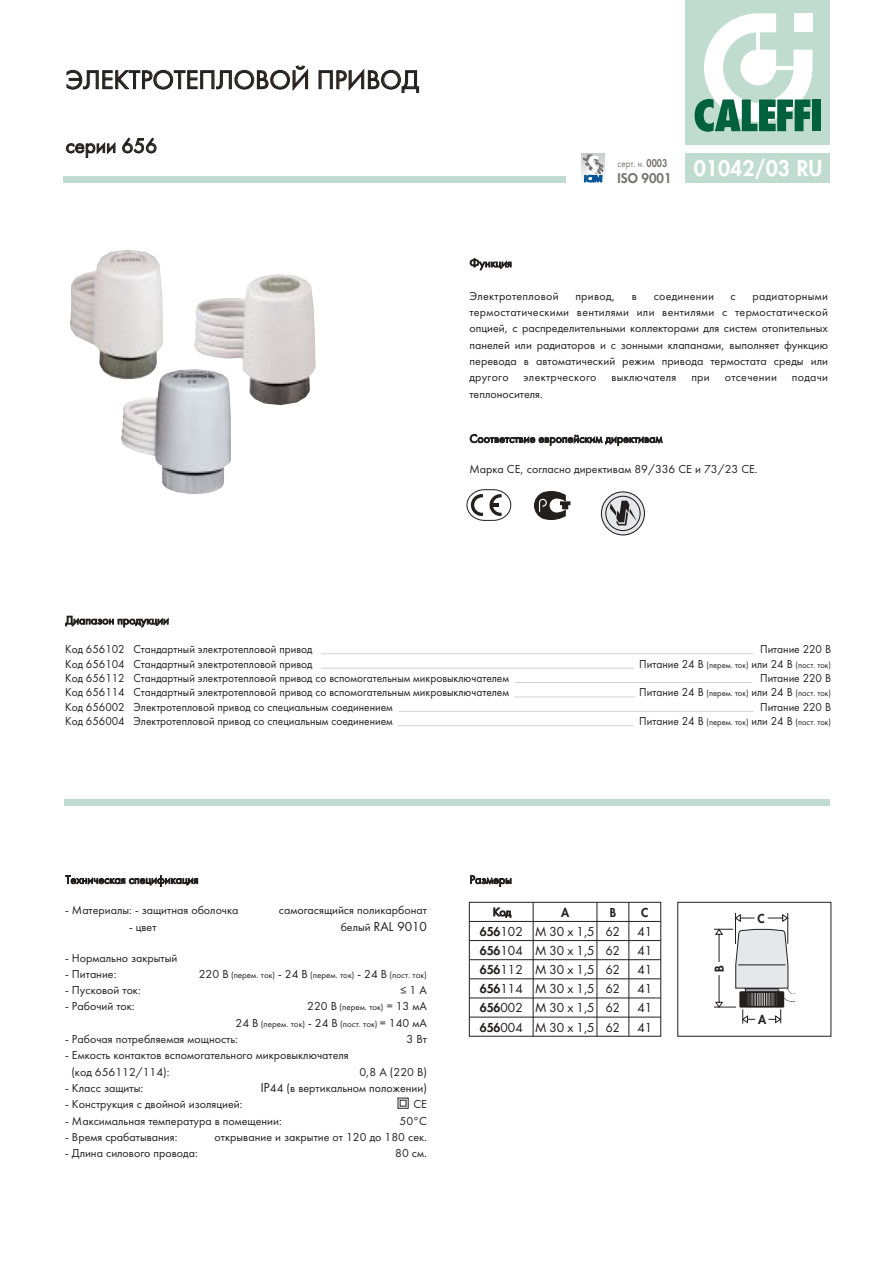
<style>
.page{position:relative;width:893px;height:1263px;background:#fff}
.page>*{position:absolute;margin:0;border:0;box-sizing:border-box;transform-origin:0 0}
.t1{font:27px "Futura Book CTT Normal";color:#231f1f}
.t2{font:800 21px "Futura";color:#fff}
.t3{font:21px "Futura Book CTT Normal";letter-spacing:-.005em;color:#231f1f}
.t4{font:800 12.9px "Futura";color:#777573}
.t5{font:12px/16.4px "Futura Book CTT Normal";color:#231f1f}
.t6{font:12px "Futura Book CTT Normal";color:#231f1f;scale:.95 1}
.t7{font:12px/19.2px "Futura";color:#231f1f;text-align:justify}
.t8{font:800 12px/19.2px "Futura";color:#231f1f;text-align:justify}
.t9{font:12px "Futura Book CTT Normal";letter-spacing:.025em;color:#231f1f}
.t10{font:12px/19.2px "Futura";color:#231f1f;text-align:justify;scale:.95 1}
.t11{font:800 12px "Futura";color:#231f1f;scale:.95 1}
.t12{font:10.5px "Futura Book CTT Normal";color:#777573;scale:.85 1}
.t13{font:9px "Futura Book CTT Normal";color:#231f1f;scale:.95 1}
.t14{font:9px/16.4px "Futura Book CTT Normal";color:#231f1f;text-align:right}
.s1{font-family:"Futura";font-weight:800}
.s2{font-size:12px}
.s3{font-family:"Futura Book CTT Normal"}
.s4{font-family:"Futura"}
.s5{font-weight:400}
</style>
<div class="page">
<svg style="left:400px;top:1100px;width:6px;height:6px"></svg>
<img style="left:194px;top:274px;width:121px;height:131px">
<img style="left:70px;top:250px;width:93px;height:128px">
<div style="left:685px;top:0;width:144px;height:145px;background:#c0dcd0"></div>
<svg style="left:694px;top:13px;width:118px;height:119px"></svg>
<div style="left:812px;top:100px;width:9px;height:31px;background:#00613e"></div>
<div style="left:685px;top:153px;width:144px;height:30px;background:#c0dcd0"></div>
<div style="left:64px;top:799px;width:765px;height:7px;background:#c0dcd0"></div>
<hr style="left:321px;top:654px;width:432px;height:1px;background:#d1d3d5">
<hr style="left:321px;top:668px;width:313px;height:1px;background:#d1d3d5">
<hr style="left:514px;top:682px;width:238px;height:1px;background:#d1d3d5">
<hr style="left:514px;top:697px;width:121px;height:1px;background:#d1d3d5">
<hr style="left:398px;top:711px;width:355px;height:1px;background:#d1d3d5">
<hr style="left:398px;top:725px;width:235px;height:1px;background:#d1d3d5">
<div style="left:64px;top:176px;width:502px;height:7px;background:#c0dcd0"></div>
<svg style="left:581px;top:154px;width:24px;height:28px"></svg>
<svg style="left:466px;top:489px;width:45px;height:32px"></svg>
<svg style="left:534px;top:492px;width:36px;height:28px"></svg>
<svg style="left:601px;top:491px;width:44px;height:44px"></svg>
<div style="left:605px;top:496px;width:35px;height:35px;border:1px solid #231f1f;border-radius:50%"></div>
<svg style="left:609px;top:501px;width:27px;height:24px"></svg>
<hr style="left:469px;top:921px;width:191px;height:1px;background:#231f1f">
<svg style="left:532px;top:901px;width:299px;height:136px"></svg>
<hr style="left:469px;top:940px;width:191px;height:1px;background:#231f1f">
<hr style="left:469px;top:959px;width:191px;height:1px;background:#231f1f">
<hr style="left:469px;top:978px;width:191px;height:1px;background:#231f1f">
<hr style="left:469px;top:998px;width:191px;height:1px;background:#231f1f">
<hr style="left:469px;top:1017px;width:191px;height:1px;background:#231f1f">
<svg style="left:116px;top:360px;width:125px;height:45px"></svg>
<img style="left:121px;top:369px;width:110px;height:125px">
<h1 class="t1" style="left:66px;top:64px;width:355px">XLEKTROTEPLOVO» PRIVOD</h1>
<h2 class="t3" style="left:66px;top:133px;width:93px">cerii 656</h2>
<p class="t12" style="left:617px;top:157px;width:60px">cert. n. <span class="s1">0003</span></p>
<p class="t4" style="left:617px;top:172px;width:55px">ISO 9001</p>
<h2 class="t2" style="left:693px;top:158px;width:130px">01042/03 RU</h2>
<p class="t5" style="left:469px;top:255px;width:44px">Funkqiz</p>
<p class="t9" style="left:469px;top:289px;width:91px">Xlektroteplovo«</p>
<p class="t5" style="left:575px;top:287px;width:41px">privod,</p>
<p class="t5" style="left:632px;top:287px;width:7px">v</p>
<p class="t9" style="left:653px;top:289px;width:62px">coedinenii</p>
<p class="t5" style="left:730px;top:287px;width:7px">c</p>
<p class="t5" style="left:469px;top:287px;width:360px;text-align:justify;text-indent:283px">radiatorn|mi termoctati®eckimi ventilzmi ili ventilzmi c termoctati®ecko« opqie«, c racpredelitel{n|mi kollektorami dlz cictem otopitel{n|h panele« ili radiatorov i c ©onn|mi klapanami, v|polnzet funkqiy perevoda v avtomati®ecki« rejim privoda termoctata cred| ili drugogo xlektr®eckogo v|kly®atelz pri otce®enii poda®i teplonocitelz.</p>
<p class="t5" style="left:469px;top:430px;width:194px">Cootvetctvie evrope«ckim direktivam</p>
<p class="t5" style="left:469px;top:461px;width:290px">Marka CE, coglacno direktivam 89/336 CE i 73/23 CE.</p>
<p class="t5" style="left:65px;top:612px;width:105px">Diapa©on produkqii</p>
<p class="t6" style="left:65px;top:642px;width:262px">Kod 656102 Ctandartn|« xlektroteplovo« privod</p>
<p class="t6" style="left:760px;top:642px;width:76px">Pitanie 220 V</p>
<p class="t6" style="left:65px;top:656px;width:262px">Kod 656104 Ctandartn|« xlektroteplovo« privod</p>
<p class="t13" style="left:639px;top:659px;width:203px"><span class="s2">Pitanie 24 V</span> (perem. tok) <span class="s2">ili 24 V</span> (poct. tok)</p>
<p class="t6" style="left:65px;top:671px;width:468px">Kod 656112 Ctandartn|« xlektroteplovo« privod co vcpomogatel{n|m mikrov|kly®atelem</p>
<p class="t6" style="left:760px;top:671px;width:76px">Pitanie 220 V</p>
<p class="t6" style="left:65px;top:685px;width:468px">Kod 656114 Ctandartn|« xlektroteplovo« privod co vcpomogatel{n|m mikrov|kly®atelem</p>
<p class="t13" style="left:639px;top:688px;width:203px"><span class="s2">Pitanie 24 V</span> (perem. tok) <span class="s2">ili 24 V</span> (poct. tok)</p>
<p class="t6" style="left:65px;top:700px;width:346px">Kod 656002 Xlektroteplovo« privod co cpeqial{n|m coedineniem</p>
<p class="t6" style="left:760px;top:700px;width:76px">Pitanie 220 V</p>
<p class="t6" style="left:65px;top:714px;width:346px">Kod 656004 Xlektroteplovo« privod co cpeqial{n|m coedineniem</p>
<p class="t13" style="left:639px;top:717px;width:203px"><span class="s2">Pitanie 24 V</span> (perem. tok) <span class="s2">ili 24 V</span> (poct. tok)</p>
<p class="t5" style="left:65px;top:871px;width:134px">Tehni®eckaz cpeqifikaqiz</p>
<p class="t5" style="left:65px;top:902px;width:175px">- Material|: - ©asitnaz obolo®ka</p>
<p class="t5" style="left:279px;top:902px;width:149px">camogaczsi«cz polikarbonat</p>
<p class="t5" style="left:129px;top:918px;width:29px">- qvet</p>
<p class="t7" style="left:340px;top:918px;width:88px"><span class="s3">bel|«</span> RAL 9010</p>
<p class="t5" style="left:65px;top:949px;width:114px">- Normal{no ©akr|t|«</p>
<p class="t5" style="left:65px;top:966px;width:53px">- Pitanie:</p>
<p class="t14" style="left:199px;top:967px;width:229px"><span class="s2">220 V</span> (perem. tok) <span class="s2">- 24 V</span> (perem. tok) <span class="s2">- 24 V</span> (poct. tok)</p>
<p class="t5" style="left:65px;top:982px;width:77px">- Puckovo« tok:</p>
<p class="t5" style="left:400px;top:982px;width:28px">≤ 1 A</p>
<p class="t5" style="left:65px;top:998px;width:71px">- Rabo®i« tok:</p>
<p class="t14" style="left:235px;top:999px;width:193px"><span class="s2">220 V</span> (perem. tok) <span class="s2">= 13 mA<br>24 V</span> (perem. tok) <span class="s2">- 24 V</span> (poct. tok) <span class="s2">= 140 mA</span></p>
<p class="t5" style="left:65px;top:1031px;width:174px">- Rabo®az potreblzemaz mosnoct{:</p>
<p class="t5" style="left:406px;top:1031px;width:22px">3 Vt</p>
<p class="t5" style="left:71px;top:1047px;width:279px;text-indent:-6px">- Emkoct{ kontaktov vcpomogatel{nogo mikrov|kly®atelz (kod 656112/114):</p>
<p class="t5" style="left:359px;top:1063px;width:69px">0,8 A (220 V)</p>
<p class="t5" style="left:65px;top:1080px;width:79px">- Klacc ©asit|:</p>
<p class="t5" style="left:261px;top:1080px;width:167px"><span class="s4">IP</span>44 (v vertikal{nom polojenii)</p>
<p class="t5" style="left:65px;top:1096px;width:179px">- Konctrukqiz c dvo«no« i©olzqie«:</p>
<p class="t5" style="left:413px;top:1096px;width:15px">CE</p>
<p class="t5" style="left:65px;top:1112px;width:218px">- Makcimal{naz temperatura v pomesenii:</p>
<p class="t5" style="left:399px;top:1112px;width:29px">50°C</p>
<p class="t5" style="left:65px;top:1129px;width:114px">- Vremz crabat|vaniz:</p>
<p class="t5" style="left:215px;top:1129px;width:214px">otkr|vanie i ©akr|tie ot 120 do 180 cek.</p>
<p class="t5" style="left:65px;top:1145px;width:134px">- Dlina cilovogo provoda:</p>
<p class="t5" style="left:395px;top:1145px;width:33px">80 cm.</p>
<p class="t5" style="left:469px;top:871px;width:44px">Ra©mer|</p>
<p class="t5" style="left:493px;top:904px;width:20px">Kod</p>
<p class="t8" style="left:479px;top:923px;width:44px">656<span class="s5">102<br></span>656<span class="s5">104<br></span>656<span class="s5">112<br></span>656<span class="s5">114<br></span>656<span class="s5">002<br></span>656<span class="s5">004</span></p>
<p class="t8" style="left:561px;top:904px;width:10px">A</p>
<p class="t7" style="left:535px;top:923px;width:60px">M 30 x 1,5<br>M 30 x 1,5<br>M 30 x 1,5<br>M 30 x 1,5<br>M 30 x 1,5<br>M 30 x 1,5</p>
<p class="t11" style="left:609px;top:907px;width:8px">B</p>
<p class="t10" style="left:606px;top:923px;width:16px">62<br>62<br>62<br>62<br>62<br>62</p>
<p class="t8" style="left:641px;top:904px;width:9px">C</p>
<p class="t7" style="left:637px;top:923px;width:16px">41<br>41<br>41<br>41<br>41<br>41</p>
<p class="t8" style="left:710px;top:972px;width:8px;rotate:-90deg">B</p>
<p class="t8" style="left:757px;top:910px;width:9px">C</p>
<p class="t8" style="left:758px;top:1011px;width:10px">A</p>
</div>
